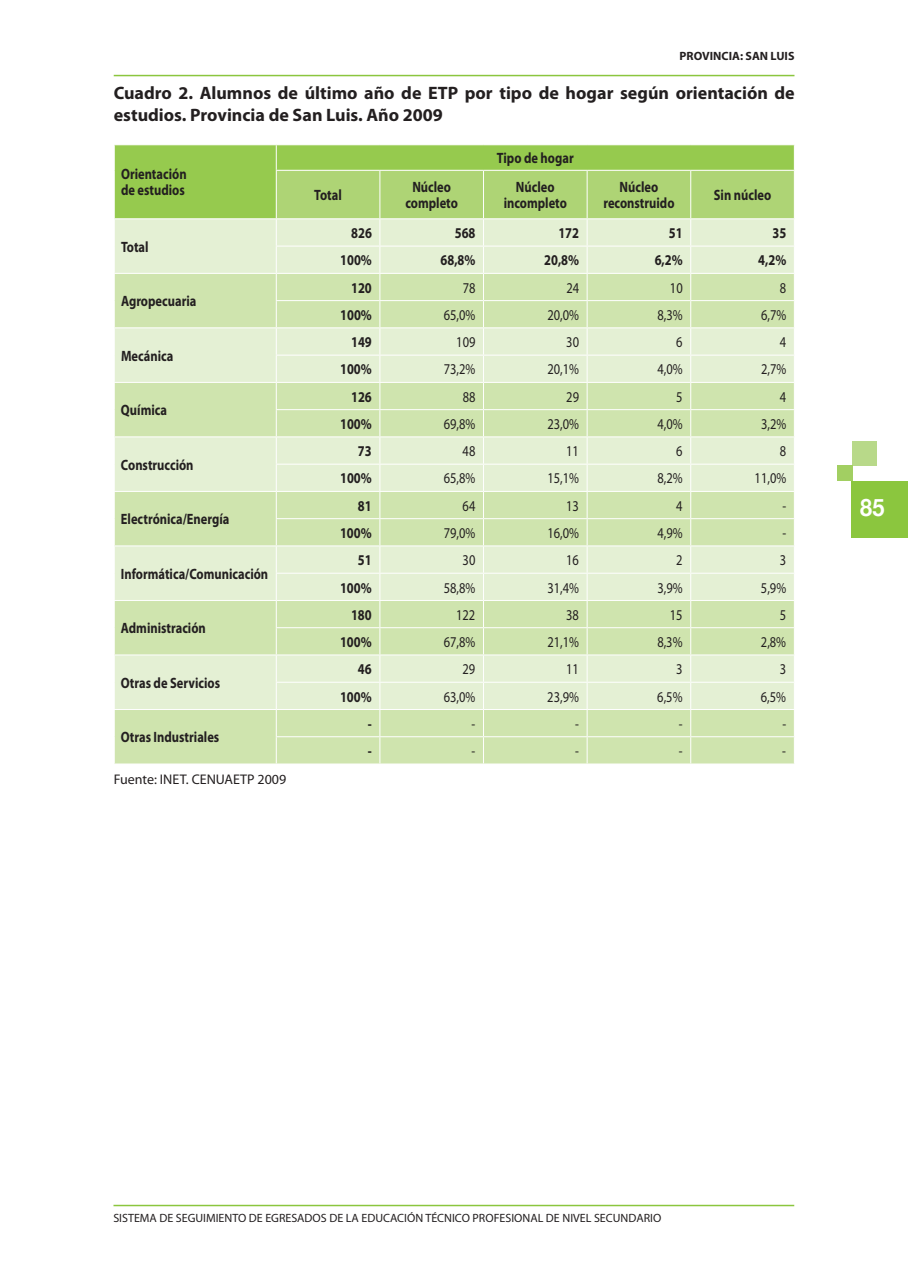
<style>
.page{position:relative;width:908px;height:1276px;background:#fff}
.page>*{position:absolute;margin:0;border:0;box-sizing:border-box;transform-origin:0 0}
.t1{font:700 24px "Helvetica Neue";color:#fff;scale:.9 1}
.t2{font:700 18px/22px "Myriad Pro";color:#231f20}
.t3{font:700 15px/16px "Myriad Pro";color:#231f20;text-align:center;scale:.83 1}
.t4{font:15px "Myriad Pro";color:#231f20;scale:.83 1}
.t5{font:14px "Myriad Pro";color:#231f20}
.t6{font:12px "Myriad Pro";color:#231f20}
.t7{font:700 12px "Myriad Pro";color:#231f20}
</style>
<div class="page">
<div style="left:851px;top:441px;width:25px;height:25px;background:#b8d989"></div>
<div style="left:836px;top:466px;width:16px;height:15px;background:#a2cf62"></div>
<div style="left:850px;top:481px;width:57px;height:57px;background:#8bc63e"></div>
<hr style="left:113px;top:1204px;width:680px;height:2px;background:#8bc63e">
<hr style="left:114px;top:75px;width:680px;height:1px;background:#8bc63e">
<div style="left:115px;top:145px;width:161px;height:73px;background:#96ca4e"></div>
<div style="left:115px;top:219px;width:161px;height:54px;background:#e4f0d4"></div>
<svg style="left:115px;top:274px;width:161px;height:489px;background:#d8e9bf"></svg>
<svg style="left:114px;top:145px;width:1px;height:25px"></svg>
<hr style="left:114px;top:327px;width:162px;height:1px;background:#fff">
<hr style="left:114px;top:382px;width:162px;height:1px;background:#fff">
<hr style="left:114px;top:436px;width:162px;height:1px;background:#fff">
<hr style="left:114px;top:491px;width:162px;height:1px;background:#fff">
<hr style="left:114px;top:545px;width:162px;height:1px;background:#fff">
<hr style="left:114px;top:600px;width:162px;height:1px;background:#fff">
<hr style="left:114px;top:654px;width:162px;height:1px;background:#fff">
<hr style="left:114px;top:709px;width:162px;height:1px;background:#fff">
<svg style="left:114px;top:219px;width:1px;height:544px"></svg>
<svg style="left:276px;top:145px;width:518px;height:618px;background:#d5e7b9"></svg>
<hr style="left:276px;top:170px;width:104px;height:1px;background:#fff">
<hr style="left:380px;top:170px;width:103px;height:1px;background:#fff">
<hr style="left:483px;top:170px;width:104px;height:1px;background:#fff">
<hr style="left:587px;top:170px;width:103px;height:1px;background:#fff">
<hr style="left:690px;top:170px;width:104px;height:1px;background:#fff">
<hr style="left:483px;top:218px;width:104px;height:1px;background:#fff">
<hr style="left:587px;top:218px;width:103px;height:1px;background:#fff">
<hr style="left:690px;top:218px;width:104px;height:1px;background:#fff">
<p class="t7" style="left:679px;top:48px;width:116px">PROVINCIA: SAN LUIS</p>
<p class="t2" style="left:114px;top:81px;width:682px">Cuadro 2. Alumnos de último año de ETP por tipo de hogar según orientación de estudios. Provincia de San Luis. Año 2009</p>
<p class="t3" style="left:121px;top:166px;width:80px;text-align:left">Orientación de estudios</p>
<p class="t3" style="left:121px;top:238px;width:35px">Total</p>
<p class="t3" style="left:121px;top:293px;width:92px">Agropecuaria</p>
<p class="t3" style="left:121px;top:347px;width:65px">Mecánica</p>
<p class="t3" style="left:121px;top:402px;width:57px">Química</p>
<p class="t3" style="left:121px;top:456px;width:89px">Construcción</p>
<p class="t3" style="left:121px;top:511px;width:132px">Electrónica/Energía</p>
<p class="t3" style="left:121px;top:565px;width:179px">Informática/Comunicación</p>
<p class="t3" style="left:121px;top:620px;width:104px">Administración</p>
<p class="t3" style="left:121px;top:674px;width:121px">Otras de Servicios</p>
<p class="t3" style="left:121px;top:729px;width:120px">Otras Industriales</p>
<p class="t5" style="left:114px;top:771px;width:174px">Fuente: INET. CENUAETP 2009</p>
<p class="t3" style="left:496px;top:150px;width:94px">Tipo de hogar</p>
<p class="t3" style="left:314px;top:187px;width:35px">Total</p>
<p class="t3" style="left:405px;top:179px;width:65px">Núcleo completo</p>
<p class="t3" style="left:503px;top:179px;width:78px">Núcleo incompleto</p>
<p class="t3" style="left:603px;top:179px;width:87px">Núcleo reconstruido</p>
<p class="t3" style="left:713px;top:187px;width:71px">Sin núcleo</p>
<p class="t3" style="left:351px;top:225px;width:26px">826</p>
<p class="t3" style="left:454px;top:225px;width:26px">568</p>
<p class="t3" style="left:558px;top:225px;width:26px">172</p>
<p class="t3" style="left:668px;top:225px;width:18px">51</p>
<p class="t3" style="left:772px;top:225px;width:18px">35</p>
<p class="t3" style="left:340px;top:252px;width:40px">100%</p>
<p class="t3" style="left:440px;top:252px;width:44px">68,8%</p>
<p class="t3" style="left:544px;top:252px;width:44px">20,8%</p>
<p class="t3" style="left:654px;top:252px;width:35px">6,2%</p>
<p class="t3" style="left:758px;top:252px;width:35px">4,2%</p>
<p class="t3" style="left:351px;top:279px;width:26px">120</p>
<p class="t4" style="left:462px;top:278px;width:17px">78</p>
<p class="t4" style="left:566px;top:278px;width:17px">24</p>
<p class="t4" style="left:669px;top:278px;width:17px">10</p>
<p class="t4" style="left:779px;top:278px;width:9px">8</p>
<p class="t3" style="left:340px;top:306px;width:40px">100%</p>
<p class="t4" style="left:443px;top:306px;width:40px">65,0%</p>
<p class="t4" style="left:547px;top:306px;width:40px">20,0%</p>
<p class="t4" style="left:657px;top:306px;width:32px">8,3%</p>
<p class="t4" style="left:760px;top:306px;width:32px">6,7%</p>
<p class="t3" style="left:351px;top:334px;width:26px">149</p>
<p class="t4" style="left:456px;top:333px;width:25px">109</p>
<p class="t4" style="left:566px;top:333px;width:17px">30</p>
<p class="t4" style="left:676px;top:333px;width:9px">6</p>
<p class="t4" style="left:779px;top:333px;width:9px">4</p>
<p class="t3" style="left:340px;top:361px;width:40px">100%</p>
<p class="t4" style="left:443px;top:360px;width:40px">73,2%</p>
<p class="t4" style="left:547px;top:360px;width:40px">20,1%</p>
<p class="t4" style="left:657px;top:360px;width:32px">4,0%</p>
<p class="t4" style="left:760px;top:360px;width:32px">2,7%</p>
<p class="t3" style="left:351px;top:388px;width:26px">126</p>
<p class="t4" style="left:462px;top:387px;width:17px">88</p>
<p class="t4" style="left:566px;top:387px;width:17px">29</p>
<p class="t4" style="left:676px;top:387px;width:9px">5</p>
<p class="t4" style="left:779px;top:387px;width:9px">4</p>
<p class="t3" style="left:340px;top:415px;width:40px">100%</p>
<p class="t4" style="left:443px;top:415px;width:40px">69,8%</p>
<p class="t4" style="left:547px;top:415px;width:40px">23,0%</p>
<p class="t4" style="left:657px;top:415px;width:32px">4,0%</p>
<p class="t4" style="left:760px;top:415px;width:32px">3,2%</p>
<p class="t3" style="left:358px;top:443px;width:18px">73</p>
<p class="t4" style="left:462px;top:442px;width:17px">48</p>
<p class="t4" style="left:566px;top:442px;width:17px">11</p>
<p class="t4" style="left:676px;top:442px;width:9px">6</p>
<p class="t4" style="left:779px;top:442px;width:9px">8</p>
<p class="t3" style="left:340px;top:470px;width:40px">100%</p>
<p class="t4" style="left:443px;top:469px;width:40px">65,8%</p>
<p class="t4" style="left:547px;top:469px;width:40px">15,1%</p>
<p class="t4" style="left:657px;top:469px;width:32px">8,2%</p>
<p class="t4" style="left:754px;top:469px;width:40px">11,0%</p>
<p class="t3" style="left:358px;top:497px;width:18px">81</p>
<p class="t4" style="left:462px;top:496px;width:17px">64</p>
<p class="t4" style="left:566px;top:496px;width:17px">13</p>
<p class="t4" style="left:676px;top:496px;width:9px">4</p>
<p class="t4" style="left:782px;top:496px;width:6px">-</p>
<p class="t3" style="left:340px;top:524px;width:40px">100%</p>
<p class="t4" style="left:443px;top:524px;width:40px">79,0%</p>
<p class="t4" style="left:547px;top:524px;width:40px">16,0%</p>
<p class="t4" style="left:657px;top:524px;width:32px">4,9%</p>
<p class="t4" style="left:782px;top:524px;width:6px">-</p>
<p class="t3" style="left:358px;top:552px;width:18px">51</p>
<p class="t4" style="left:462px;top:551px;width:17px">30</p>
<p class="t4" style="left:566px;top:551px;width:17px">16</p>
<p class="t4" style="left:676px;top:551px;width:9px">2</p>
<p class="t4" style="left:779px;top:551px;width:9px">3</p>
<p class="t3" style="left:340px;top:579px;width:40px">100%</p>
<p class="t4" style="left:443px;top:578px;width:40px">58,8%</p>
<p class="t4" style="left:547px;top:578px;width:40px">31,4%</p>
<p class="t4" style="left:657px;top:578px;width:32px">3,9%</p>
<p class="t4" style="left:760px;top:578px;width:32px">5,9%</p>
<p class="t3" style="left:351px;top:606px;width:26px">180</p>
<p class="t4" style="left:456px;top:605px;width:25px">122</p>
<p class="t4" style="left:566px;top:605px;width:17px">38</p>
<p class="t4" style="left:669px;top:605px;width:17px">15</p>
<p class="t4" style="left:779px;top:605px;width:9px">5</p>
<p class="t3" style="left:340px;top:633px;width:40px">100%</p>
<p class="t4" style="left:443px;top:633px;width:40px">67,8%</p>
<p class="t4" style="left:547px;top:633px;width:40px">21,1%</p>
<p class="t4" style="left:657px;top:633px;width:32px">8,3%</p>
<p class="t4" style="left:760px;top:633px;width:32px">2,8%</p>
<p class="t3" style="left:358px;top:661px;width:18px">46</p>
<p class="t4" style="left:462px;top:660px;width:17px">29</p>
<p class="t4" style="left:566px;top:660px;width:17px">11</p>
<p class="t4" style="left:675px;top:660px;width:9px">3</p>
<p class="t4" style="left:779px;top:660px;width:9px">3</p>
<p class="t3" style="left:340px;top:688px;width:40px">100%</p>
<p class="t4" style="left:443px;top:687px;width:40px">63,0%</p>
<p class="t4" style="left:547px;top:687px;width:40px">23,9%</p>
<p class="t4" style="left:657px;top:687px;width:32px">6,5%</p>
<p class="t4" style="left:760px;top:687px;width:32px">6,5%</p>
<p class="t3" style="left:367px;top:715px;width:6px">-</p>
<p class="t4" style="left:471px;top:714px;width:6px">-</p>
<p class="t4" style="left:575px;top:714px;width:6px">-</p>
<p class="t4" style="left:678px;top:714px;width:6px">-</p>
<p class="t4" style="left:782px;top:714px;width:6px">-</p>
<p class="t3" style="left:367px;top:742px;width:6px">-</p>
<p class="t4" style="left:471px;top:742px;width:6px">-</p>
<p class="t4" style="left:575px;top:742px;width:6px">-</p>
<p class="t4" style="left:678px;top:742px;width:6px">-</p>
<p class="t4" style="left:782px;top:742px;width:6px">-</p>
<h1 class="t1" style="left:859px;top:492px;width:28px">85</h1>
<p class="t6" style="left:113px;top:1210px;width:549px">SISTEMA DE SEGUIMIENTO DE EGRESADOS DE LA EDUCACIÓN TÉCNICO PROFESIONAL DE NIVEL SECUNDARIO</p>
</div>
